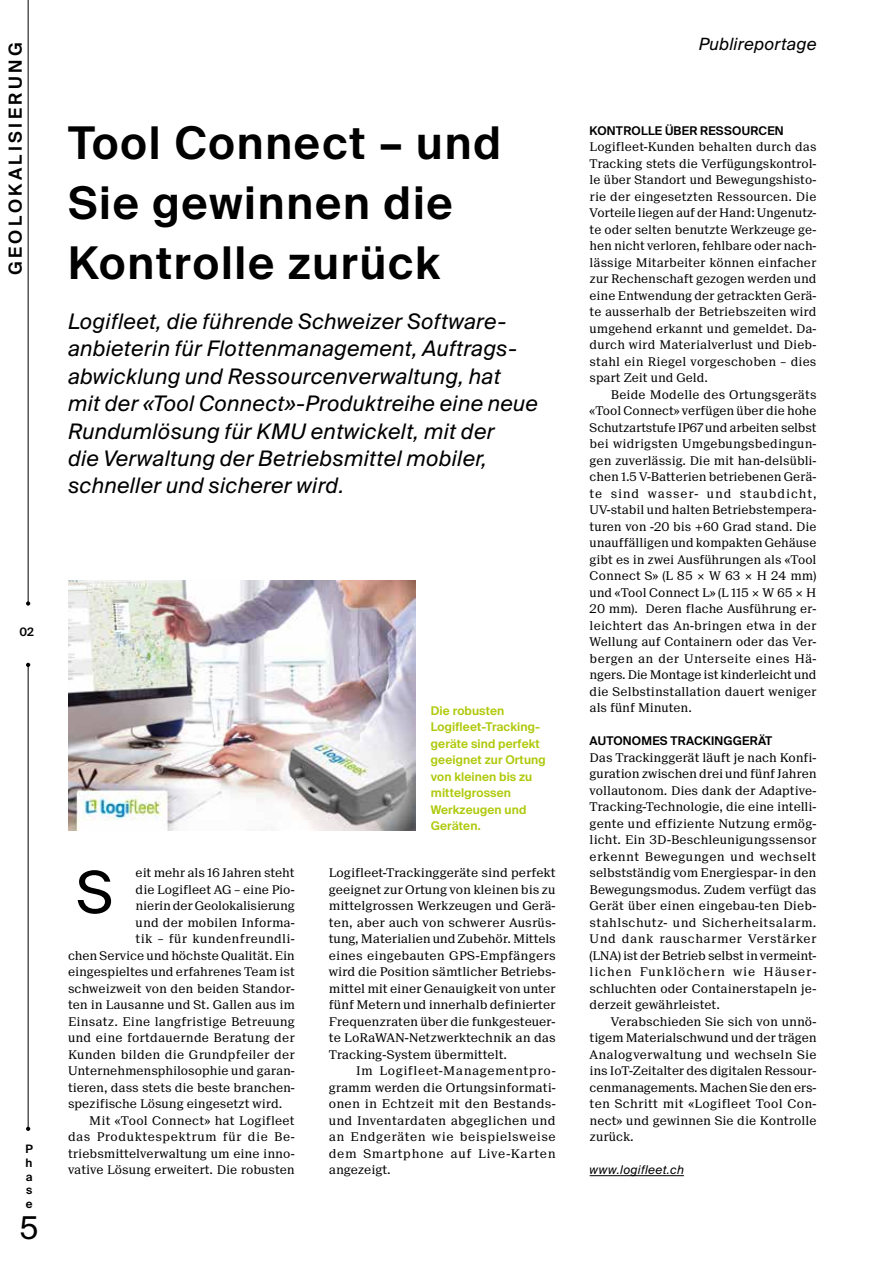
<style>
.page{position:relative;width:893px;height:1263px;background:#fff}
.page>*{position:absolute;margin:0;border:0;box-sizing:border-box;transform-origin:0 0}
.t1{font:58.2px "Suisse Intl";color:#000}
.t2{font:600 45px/60px "Suisse Intl";letter-spacing:.04em;color:#000}
.t3{font:31.35px "Suisse Intl";color:#000}
.t4{font:italic 21.3px/27.5px "Suisse Intl";letter-spacing:.02em;color:#000}
.t5{font:600 18px "Suisse Intl";letter-spacing:.19em;color:#000}
.t6{font:italic 16.8px "Suisse Intl";letter-spacing:.02em;color:#000}
.t7{font:12px/16.5px "Suisse Neue";letter-spacing:.005em;color:#000;text-align:justify}
.t8{font:600 12px/16.5px "Suisse Intl";letter-spacing:.01em;color:#afca0b}
.t9{font:600 12px "Suisse Intl";letter-spacing:.02em;color:#000}
.t10{font:12px "Suisse Neue";letter-spacing:.025em;color:#000}
.t11{font:12px "Suisse Neue";letter-spacing:.045em;color:#000}
.t12{font:12px "Suisse Neue";letter-spacing:.03em;color:#000}
.t13{font:italic 12px "Suisse Intl";letter-spacing:.03em;color:#000}
.t14{font:600 11.7px/14px "Suisse Intl";color:#000;text-align:justify}
</style>
<div class="page">
<hr style="left:28px;top:0;width:1px;height:603px;background:#000">
<svg style="left:26px;top:601px;width:4px;height:5px"></svg>
<hr style="left:28px;top:666px;width:1px;height:463px;background:#000">
<svg style="left:26px;top:1127px;width:4px;height:4px"></svg>
<svg style="left:26px;top:663px;width:4px;height:4px"></svg>
<hr style="left:590px;top:1175px;width:94px;height:1px;background:#000">
<img style="left:68px;top:580px;width:348px;height:250px">
<h3 class="t5" style="left:5px;top:275px;width:234px;rotate:-90deg">GEOLOKALISIERUNG</h3>
<h2 class="t2" style="left:68px;top:113px;width:434px">Tool Connect – und<br>Sie gewinnen die<br>Kontrolle zurück</h2>
<p class="t4" style="left:68px;top:308px;width:471px">Logifleet, die führende Schweizer Software&shy;anbieterin für Flottenmanagement, Auftrags&shy;abwicklung und Ressourcenverwaltung, hat mit der «Tool Connect»-Produktreihe eine neue Rundumlösung für KMU entwickelt, mit der<br>die Verwaltung der Betriebsmittel mobiler, schneller und sicherer wird.</p>
<p class="t14" style="left:20px;top:625px;width:16px">02</p>
<p class="t14" style="left:25px;top:1141px;width:9px">P h a s e</p>
<h3 class="t3" style="left:20px;top:1209px;width:21px">5</h3>
<p class="t8" style="left:431px;top:702px;width:116px">Die robusten<br>Logifleet-Tracking&shy;geräte sind perfekt geeignet zur Ortung von kleinen bis zu mittelgrossen<br>Werkzeugen und<br>Geräten.</p>
<p class="t7" style="left:136px;top:865px;width:161px">eit mehr als 16 Jahren steht</p>
<p class="t7" style="left:136px;top:881px;width:161px">die Logifleet AG – eine Pio-</p>
<p class="t7" style="left:136px;top:898px;width:161px">nierin der Geolokalisierung</p>
<p class="t7" style="left:136px;top:914px;width:161px">und der mobilen Informa-</p>
<p class="t12" style="left:136px;top:932px;width:161px">tik – für kundenfreundli-</p>
<p class="t7" style="left:68px;top:947px;width:228px">chen Service und höchste Qualität. Ein</p>
<p class="t7" style="left:68px;top:964px;width:228px">eingespieltes und erfahrenes Team ist</p>
<p class="t7" style="left:68px;top:980px;width:228px">schweizweit von den beiden Standor-</p>
<p class="t7" style="left:68px;top:997px;width:228px">ten in Lausanne und St. Gallen aus im</p>
<p class="t7" style="left:68px;top:1013px;width:228px">Einsatz. Eine langfristige Betreuung</p>
<p class="t7" style="left:68px;top:1030px;width:228px">und eine fortdauernde Beratung der</p>
<p class="t10" style="left:68px;top:1047px;width:228px">Kunden bilden die Grundpfeiler der</p>
<p class="t7" style="left:68px;top:1063px;width:228px">Unternehmensphilosophie und garan-</p>
<p class="t7" style="left:68px;top:1079px;width:228px">tieren, dass stets die beste branchen-</p>
<p class="t7" style="left:68px;top:1096px;width:216px">spezifische Lösung eingesetzt wird.</p>
<p class="t7" style="left:89px;top:1112px;width:207px">Mit «Tool Connect» hat Logifleet</p>
<p class="t11" style="left:68px;top:1130px;width:228px">das Produktespektrum für die Be-</p>
<p class="t7" style="left:68px;top:1145px;width:228px">triebsmittelverwaltung um eine inno-</p>
<p class="t7" style="left:68px;top:1162px;width:228px">vative Lösung erweitert. Die robusten</p>
<h1 class="t1" style="left:76px;top:859px;width:39px">S</h1>
<p class="t7" style="left:329px;top:865px;width:228px">Logifleet-Trackinggeräte sind perfekt geeignet zur Ortung von kleinen bis zu mittelgrossen Werkzeugen und Gerä&shy;ten, aber auch von schwerer Ausrüs&shy;tung, Materialien und Zubehör. Mittels eines eingebauten GPS-Empfängers wird die Position sämtlicher Betriebs&shy;mittel mit einer Genauigkeit von unter fünf Metern und innerhalb definierter Frequenzraten über die funkgesteuer&shy;te LoRaWAN-Netzwerktechnik an das Tracking-System übermittelt.</p>
<p class="t7" style="left:329px;top:1063px;width:228px;text-indent:27px">Im Logifleet-Managementpro&shy;gramm werden die Ortungsinformati&shy;onen in Echtzeit mit den Bestands&shy;und Inventardaten abgeglichen und an Endgeräten wie beispielsweise dem Smartphone auf Live-Karten angezeigt.</p>
<h3 class="t6" style="left:699px;top:34px;width:119px">Publireportage</h3>
<p class="t9" style="left:590px;top:123px;width:196px">KONTROLLE ÜBER RESSOURCEN</p>
<p class="t7" style="left:590px;top:139px;width:228px">Logifleet-Kunden behalten durch das Tracking stets die Verfügungskontrol&shy;le über Standort und Bewegungshisto&shy;rie der eingesetzten Ressourcen. Die Vorteile liegen auf der Hand: Ungenutz&shy;te oder selten benutzte Werkzeuge ge&shy;hen nicht verloren, fehlbare oder nach&shy;lässige Mitarbeiter können einfacher zur Rechenschaft gezogen werden und eine Entwendung der getrackten Gerä&shy;te ausserhalb der Betriebszeiten wird umgehend erkannt und gemeldet. Da&shy;durch wird Materialverlust und Dieb&shy;stahl ein Riegel vorgeschoben – dies spart Zeit und Geld.</p>
<p class="t7" style="left:590px;top:386px;width:228px;text-indent:21px">Beide Modelle des Ortungsgeräts «Tool Connect» verfügen über die hohe Schutzartstufe IP67 und arbeiten selbst bei widrigsten Umgebungsbedingun&shy;gen zuverlässig. Die mit han-delsübli&shy;chen 1.5 V-Batterien betriebenen Gerä&shy;te sind wasser- und staubdicht, UV-stabil und halten Betriebstempera&shy;turen von -20 bis +60 Grad stand. Die unauffälligen und kompakten Gehäuse gibt es in zwei Ausführungen als «Tool Connect S» (L 85 × W 63 × H 24 mm) und «Tool Connect L» (L 115 × W 65 × H 20 mm). Deren flache Ausführung er&shy;leichtert das An-bringen etwa in der Wellung auf Containern oder das Ver&shy;bergen an der Unterseite eines Hä&shy;ngers. Die Montage ist kinderleicht und die Selbstinstallation dauert weniger als fünf Minuten.</p>
<p class="t9" style="left:590px;top:734px;width:184px">AUTONOMES TRACKINGGERÄT</p>
<p class="t7" style="left:590px;top:749px;width:228px">Das Trackinggerät läuft je nach Konfi&shy;guration zwischen drei und fünf Jahren vollautonom. Dies dank der Adaptive-Tracking-Technologie, die eine intelli&shy;gente und effiziente Nutzung ermög&shy;licht. Ein 3D-Beschleunigungssensor erkennt Bewegungen und wechselt selbstständig vom Energiespar- in den Bewegungsmodus. Zudem verfügt das Gerät über einen eingebau-ten Dieb&shy;stahlschutz- und Sicherheitsalarm.<br>Und dank rauscharmer Verstärker (LNA) ist der Betrieb selbst in vermeint&shy;lichen Funklöchern wie Häuser&shy;schluchten oder Containerstapeln je&shy;derzeit gewährleistet.</p>
<p class="t7" style="left:590px;top:1013px;width:228px;text-indent:21px">Verabschieden Sie sich von unnö&shy;tigem Materialschwund und der trägen Analogverwaltung und wechseln Sie ins IoT-Zeitalter des digitalen Ressour&shy;cenmanagements. Machen Sie den ers&shy;ten Schritt mit «Logifleet Tool Con&shy;nect» und gewinnen Sie die Kontrolle zurück.</p>
<p class="t13" style="left:590px;top:1163px;width:96px">www.logifleet.ch</p>
</div>
